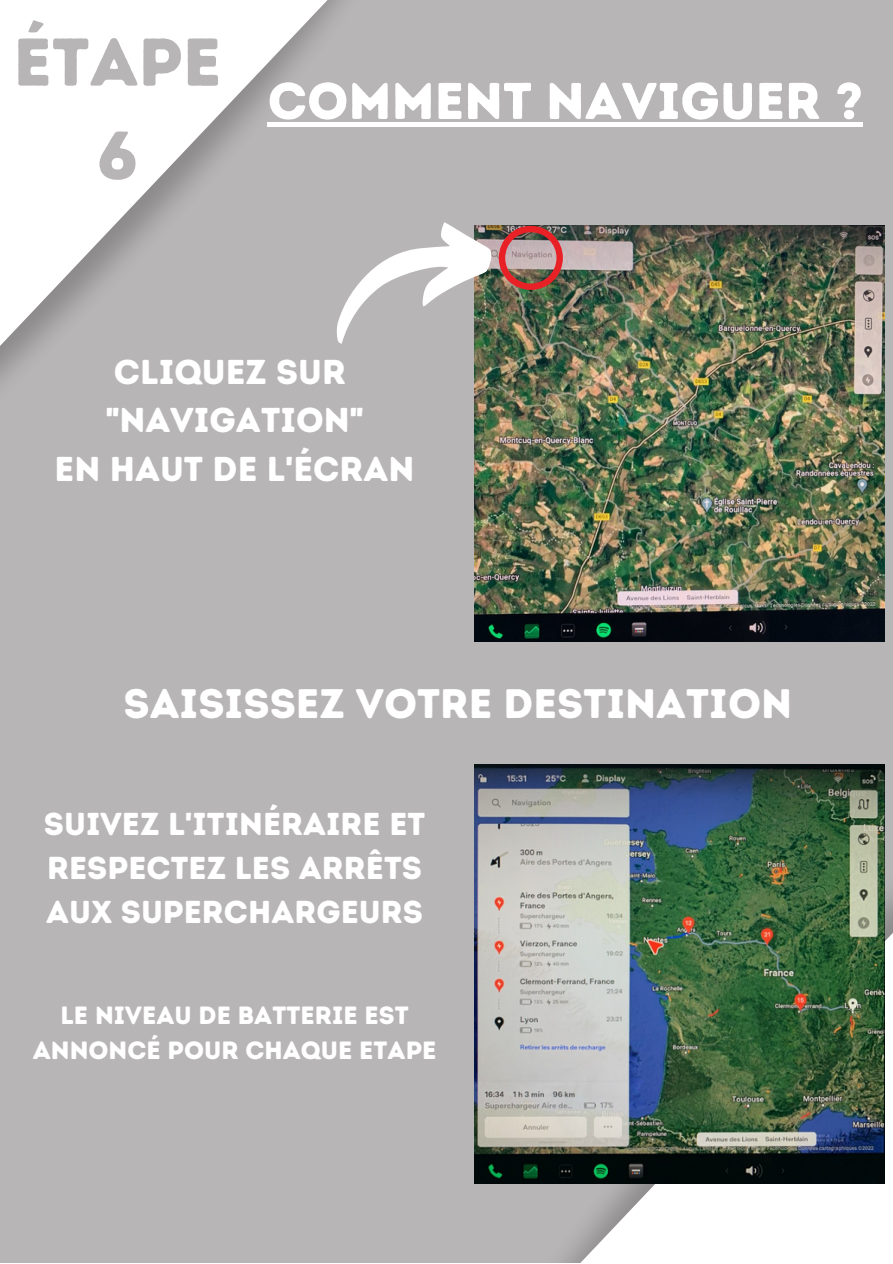
<style>
.page{position:relative;width:893px;height:1264px;background:#fff}
.page>*{position:absolute;margin:0;border:0;box-sizing:border-box;transform-origin:0 0}
.t1{font:67.35px/93.4px "Intro Rust Base";color:#b8b5b6;text-align:center}
.t2{font:51.6px "Intro Rust Base";color:#fff}
.t3{font:41.25px "Intro Rust Base";color:#fff}
.t4{font:34.5px/48px "Intro Rust Base";color:#fff;text-align:center}
.t5{font:31.65px/44.1px "Intro Rust Base";color:#fff;text-align:justify}
.t6{font:25.05px/34.8px "Intro Rust Base";color:#fff;text-align:center}
</style>
<div class="page">
<div style="left:0;top:0;width:892px;height:1262px;background:#b8b5b6"></div>
<svg style="left:0;top:0;width:444px;height:383px"></svg>
<svg style="left:474px;top:764px;width:418px;height:498px;fill:#fff"></svg>
<img style="left:474px;top:764px;width:409px;height:419px">
<img style="left:474px;top:226px;width:409px;height:416px">
<img style="left:312px;top:209px;width:251px;height:143px">
<hr style="left:268px;top:122px;width:595px;height:4px;background:#fff">
<h1 class="t1" style="left:13px;top:15px;width:209px">ÉTAPE<br>6</h1>
<h2 class="t2" style="left:268px;top:70px;width:597px">COMMENT NAVIGUER ?</h2>
<p class="t4" style="left:55px;top:348px;width:361px">CLIQUEZ SUR "NAVIGATION"<br>EN HAUT DE L'ÉCRAN</p>
<h3 class="t3" style="left:123px;top:678px;width:670px">SAISISSEZ VOTRE DESTINATION</h3>
<p class="t5" style="left:44px;top:801px;width:383px">SUIVEZ L'ITINÉRAIRE ET RESPECTEZ LES ARRÊTS AUX SUPERCHARGEURS</p>
<p class="t6" style="left:33px;top:997px;width:405px">LE NIVEAU DE BATTERIE EST<br>ANNONCÉ POUR CHAQUE ETAPE</p>
</div>
